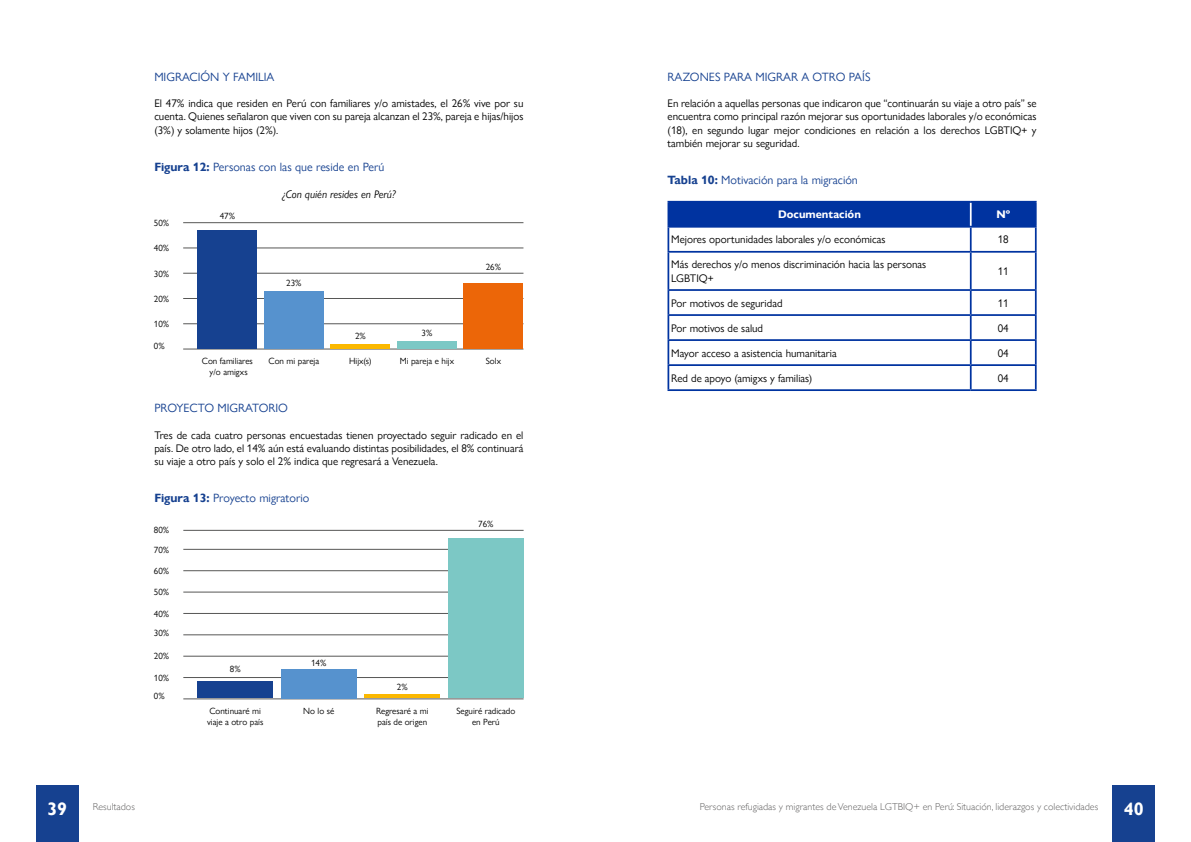
<style>
.page{position:relative;width:1191px;height:842px;background:#fff}
.page>*{position:absolute;margin:0;border:0;box-sizing:border-box;transform-origin:0 0}
.t1{font:700 18px "Gill Sans";color:#fff}
.t2{font:12px "Gill Sans Nova";color:#164190}
.t3{font:11px/13.2px "Gill Sans Nova";color:#000;text-align:justify}
.t4{font:italic 11px "Gill Sans Nova";color:#000}
.t5{font:700 11px "Gill Sans Nova";color:#fff}
.t6{font:300 10px "Gill Sans";color:#646363}
.t7{font:9px/10.8px "Gill Sans Nova";color:#000}
.s1{font-weight:700}
</style>
<div class="page">
<div style="left:36px;top:785px;width:43px;height:57px;background:#164190"></div>
<div style="left:1112px;top:785px;width:43px;height:57px;background:#164190"></div>
<hr style="left:183px;top:349px;width:340px;height:1px;background:#575756">
<hr style="left:183px;top:323px;width:340px;height:1px;background:#575756">
<hr style="left:183px;top:298px;width:340px;height:1px;background:#575756">
<hr style="left:183px;top:273px;width:340px;height:1px;background:#575756">
<hr style="left:183px;top:248px;width:340px;height:1px;background:#575756">
<hr style="left:183px;top:222px;width:340px;height:1px;background:#575756">
<div style="left:463px;top:283px;width:60px;height:66px;background:#ec6608"></div>
<div style="left:397px;top:342px;width:60px;height:7px;background:#7cc8c5"></div>
<div style="left:331px;top:344px;width:59px;height:5px;background:#fbb800"></div>
<div style="left:264px;top:291px;width:60px;height:58px;background:#5692ce"></div>
<div style="left:198px;top:230px;width:59px;height:119px;background:#164190"></div>
<hr style="left:183px;top:530px;width:340px;height:1px;background:#575756">
<hr style="left:183px;top:549px;width:340px;height:1px;background:#575756">
<hr style="left:183px;top:570px;width:340px;height:1px;background:#575756">
<hr style="left:183px;top:592px;width:340px;height:1px;background:#575756">
<hr style="left:183px;top:613px;width:340px;height:1px;background:#575756">
<hr style="left:183px;top:635px;width:340px;height:1px;background:#575756">
<hr style="left:183px;top:699px;width:340px;height:1px;background:#575756">
<hr style="left:183px;top:677px;width:340px;height:1px;background:#575756">
<hr style="left:183px;top:656px;width:340px;height:1px;background:#575756">
<div style="left:448px;top:538px;width:75px;height:160px;background:#7cc8c5"></div>
<hr style="left:365px;top:694px;width:75px;height:4px;background:#fbb800">
<div style="left:281px;top:669px;width:75px;height:29px;background:#5692ce"></div>
<div style="left:198px;top:681px;width:75px;height:17px;background:#164190"></div>
<hr style="left:667px;top:228px;width:2px;height:23px;background:#0033a0">
<hr style="left:667px;top:251px;width:303px;height:2px;background:#0033a0">
<hr style="left:667px;top:253px;width:2px;height:36px;background:#0033a0">
<hr style="left:970px;top:251px;width:66px;height:2px;background:#0033a0">
<hr style="left:970px;top:253px;width:1px;height:36px;background:#0033a0">
<hr style="left:1035px;top:253px;width:1px;height:36px;background:#0033a0">
<hr style="left:667px;top:289px;width:303px;height:2px;background:#0033a0">
<hr style="left:667px;top:291px;width:2px;height:23px;background:#0033a0">
<hr style="left:970px;top:289px;width:66px;height:2px;background:#0033a0">
<hr style="left:667px;top:314px;width:303px;height:2px;background:#0033a0">
<hr style="left:667px;top:316px;width:2px;height:23px;background:#0033a0">
<hr style="left:970px;top:314px;width:66px;height:2px;background:#0033a0">
<hr style="left:667px;top:339px;width:303px;height:2px;background:#0033a0">
<hr style="left:667px;top:341px;width:2px;height:23px;background:#0033a0">
<hr style="left:970px;top:339px;width:66px;height:2px;background:#0033a0">
<hr style="left:667px;top:364px;width:303px;height:2px;background:#0033a0">
<hr style="left:667px;top:366px;width:2px;height:23px;background:#0033a0">
<hr style="left:970px;top:364px;width:66px;height:2px;background:#0033a0">
<svg style="left:970px;top:291px;width:1px;height:98px"></svg>
<svg style="left:1035px;top:291px;width:1px;height:98px"></svg>
<hr style="left:667px;top:389px;width:303px;height:2px;background:#0033a0">
<hr style="left:970px;top:389px;width:66px;height:2px;background:#0033a0">
<hr style="left:667px;top:201px;width:303px;height:2px;background:#0033a0">
<hr style="left:667px;top:203px;width:2px;height:23px;background:#0033a0">
<hr style="left:970px;top:201px;width:66px;height:2px;background:#0033a0">
<svg style="left:668px;top:202px;width:368px;height:49px"></svg>
<hr style="left:667px;top:226px;width:303px;height:2px;background:#0033a0">
<hr style="left:970px;top:226px;width:66px;height:2px;background:#0033a0">
<p class="t2" style="left:154px;top:69px;width:122px">MIGRACIÓN Y FAMILIA</p>
<p class="t3" style="left:154px;top:97px;width:371px">El 47% indica que residen en Perú con familiares y/o amistades, el 26% vive por su cuenta. Quienes señalaron que viven con su pareja alcanzan el 23%, pareja e hijas/hijos (3%) y solamente hijos (2%).</p>
<p class="t2" style="left:154px;top:159px;width:232px"><span class="s1">Figura 12:</span> Personas con las que reside en Perú</p>
<p class="t4" style="left:282px;top:187px;width:115px">¿Con quién resides en Perú?</p>
<p class="t7" style="left:154px;top:217px;width:17px">50%</p>
<p class="t7" style="left:154px;top:243px;width:17px">40%</p>
<p class="t7" style="left:154px;top:268px;width:17px">30%</p>
<p class="t7" style="left:154px;top:293px;width:17px">20%</p>
<p class="t7" style="left:154px;top:318px;width:17px">10%</p>
<p class="t7" style="left:154px;top:341px;width:12px">0%</p>
<p class="t7" style="left:220px;top:211px;width:17px">47%</p>
<p class="t7" style="left:286px;top:277px;width:17px">23%</p>
<p class="t7" style="left:355px;top:331px;width:12px">2%</p>
<p class="t7" style="left:421px;top:328px;width:12px">3%</p>
<p class="t7" style="left:486px;top:261px;width:17px">26%</p>
<p class="t7" style="left:202px;top:356px;width:52px;text-align:center">Con familiares y/o amigxs</p>
<p class="t7" style="left:268px;top:356px;width:52px">Con mi pareja</p>
<p class="t7" style="left:349px;top:356px;width:24px">Hijx(s)</p>
<p class="t7" style="left:400px;top:356px;width:56px">Mi pareja e hijx</p>
<p class="t7" style="left:486px;top:356px;width:17px">Solx</p>
<p class="t2" style="left:154px;top:401px;width:135px">PROYECTO MIGRATORIO</p>
<p class="t3" style="left:154px;top:428px;width:371px">Tres de cada cuatro personas encuestadas tienen proyectado seguir radicado en el país. De otro lado, el 14% aún está evaluando distintas posibilidades, el 8% continuará su viaje a otro país y solo el 2% indica que regresará a Venezuela.</p>
<p class="t2" style="left:154px;top:491px;width:157px"><span class="s1">Figura 13:</span> Proyecto migratorio</p>
<p class="t7" style="left:154px;top:520px;width:17px;line-height:19.7px">80%<br>70%</p>
<p class="t7" style="left:154px;top:565px;width:17px">60%</p>
<p class="t7" style="left:154px;top:587px;width:17px">50%</p>
<p class="t7" style="left:154px;top:608px;width:17px">40%</p>
<p class="t7" style="left:154px;top:628px;width:17px">30%</p>
<p class="t7" style="left:154px;top:651px;width:17px">20%</p>
<p class="t7" style="left:154px;top:668px;width:17px;line-height:18.3px">10%<br>0%</p>
<p class="t7" style="left:230px;top:664px;width:12px">8%</p>
<p class="t7" style="left:311px;top:657px;width:17px">14%</p>
<p class="t7" style="left:397px;top:681px;width:12px">2%</p>
<p class="t7" style="left:478px;top:518px;width:17px">76%</p>
<p class="t7" style="left:207px;top:706px;width:58px">Continuaré mi viaje a otro país</p>
<p class="t7" style="left:303px;top:706px;width:33px">No lo sé</p>
<p class="t7" style="left:376px;top:706px;width:54px">Regresaré a mi país de origen</p>
<p class="t7" style="left:456px;top:706px;width:60px;text-align:center">Seguiré radicado en Perú</p>
<p class="t2" style="left:667px;top:69px;width:204px">RAZONES PARA MIGRAR A OTRO PAÍS</p>
<p class="t3" style="left:667px;top:97px;width:371px">En relación a aquellas personas que indicaron que “continuarán su viaje a otro país” se encuentra como principal razón mejorar sus oportunidades laborales y/o económicas (18), en segundo lugar mejor condiciones en relación a los derechos LGBTIQ+ y también mejorar su seguridad.</p>
<p class="t2" style="left:667px;top:172px;width:192px"><span class="s1">Tabla 10:</span> Motivación para la migración</p>
<p class="t5" style="left:778px;top:208px;width:84px">Documentación</p>
<p class="t5" style="left:996px;top:208px;width:15px">Nº</p>
<p class="t3" style="left:671px;top:233px;width:216px">Mejores oportunidades laborales y/o económicas</p>
<p class="t3" style="left:997px;top:233px;width:12px">18</p>
<p class="t3" style="left:671px;top:258px;width:256px">Más derechos y/o menos discriminación hacia las personas<br>LGBTIQ+</p>
<p class="t3" style="left:997px;top:264px;width:12px">11</p>
<p class="t3" style="left:671px;top:296px;width:113px">Por motivos de seguridad</p>
<p class="t3" style="left:997px;top:296px;width:12px">11</p>
<p class="t3" style="left:671px;top:321px;width:93px">Por motivos de salud</p>
<p class="t3" style="left:997px;top:321px;width:12px">04</p>
<p class="t3" style="left:671px;top:346px;width:167px">Mayor acceso a asistencia humanitaria</p>
<p class="t3" style="left:997px;top:346px;width:12px">04</p>
<p class="t3" style="left:671px;top:371px;width:142px">Red de apoyo (amigxs y familias)</p>
<p class="t3" style="left:997px;top:371px;width:12px">04</p>
<h1 class="t1" style="left:47px;top:798px;width:21px">39</h1>
<h1 class="t1" style="left:1123px;top:798px;width:21px">40</h1>
<p class="t6" style="left:700px;top:798px;width:400px">Personas refugiadas y migrantes de Venezuela LGTBIQ+ en Perú: Situación, liderazgos y colectividades</p>
<p class="t6" style="left:93px;top:798px;width:44px">Resultados</p>
</div>
